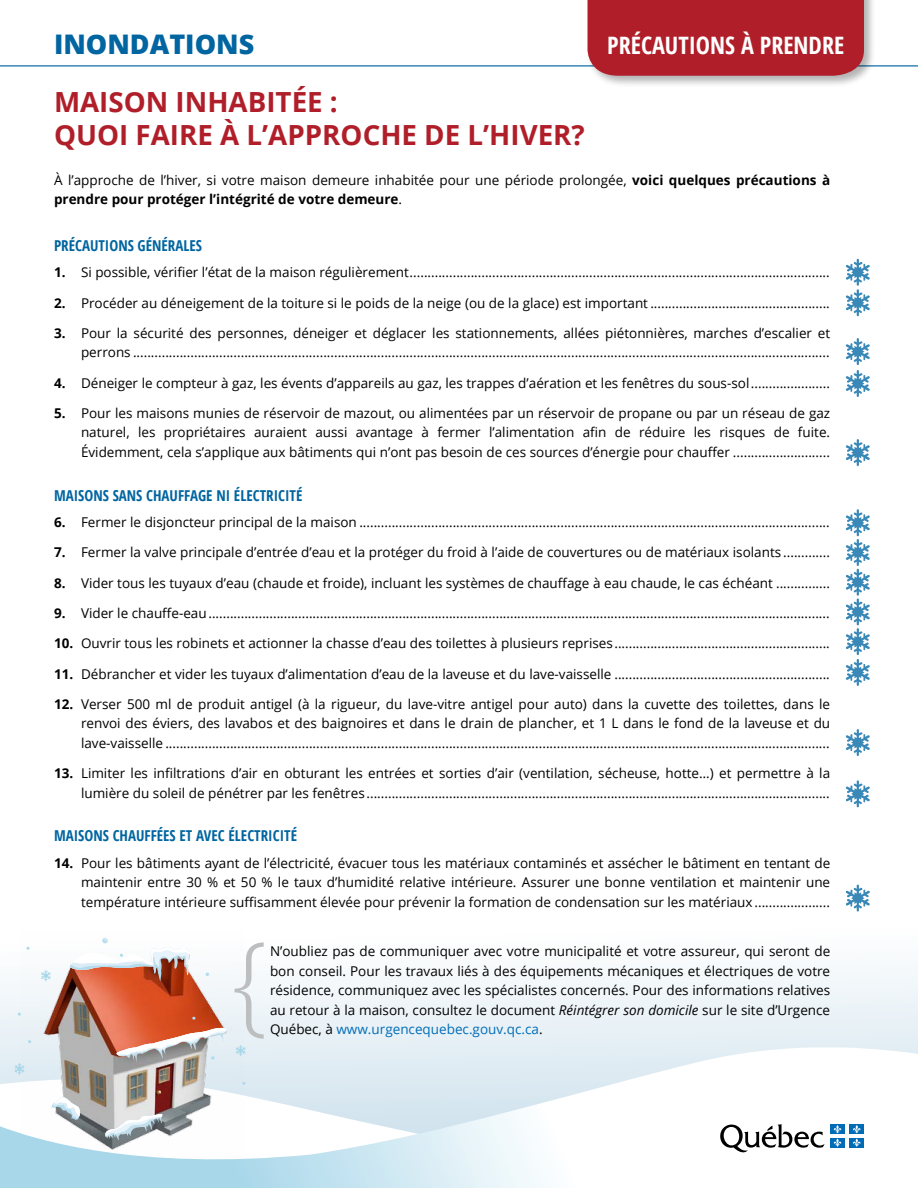
<style>
.page{position:relative;width:918px;height:1188px;background:#fff}
.page>*{position:absolute;margin:0;border:0;box-sizing:border-box;transform-origin:0 0}
.t1{font:700 27.75px/33.3px "Open Sans";color:#b01f29}
.t2{font:800 27px "Open Sans";color:#0065a0}
.t3{font:700 condensed 24px "Open Sans";color:#fff}
.t4{font:700 condensed 15px "Open Sans";color:#0065a0}
.t5{font:13.5px/19.5px "Open Sans";color:#000;text-align:justify}
.s1{font-weight:700}
.s2{font-style:italic}
.s3{color:#006db7}
</style>
<div class="page">
<svg style="left:0;top:969px;width:918px;height:78px;fill:#edf4f8"></svg>
<hr style="left:0;top:65px;width:918px;height:2px;background:#3a88b7">
<svg style="left:244px;top:942px;width:20px;height:97px"></svg>
<div style="left:585px;top:0;width:291px;height:88px;background:#000;opacity:.3"></div>
<div style="left:588px;top:0;width:276px;height:76px;background:#b01f29"></div>
<img style="left:22px;top:937px;width:222px;height:110px">
<svg style="left:26px;top:947px;width:4px;height:3px"></svg>
<svg style="left:192px;top:1017px;width:4px;height:3px"></svg>
<svg style="left:205px;top:973px;width:5px;height:3px"></svg>
<svg style="left:846px;top:259px;width:24px;height:57px"></svg>
<svg style="left:846px;top:338px;width:24px;height:59px"></svg>
<svg style="left:846px;top:439px;width:24px;height:27px"></svg>
<svg style="left:846px;top:509px;width:24px;height:177px"></svg>
<svg style="left:846px;top:729px;width:24px;height:27px"></svg>
<svg style="left:846px;top:780px;width:24px;height:27px"></svg>
<svg style="left:846px;top:885px;width:24px;height:27px"></svg>
<svg style="left:41px;top:970px;width:10px;height:12px"></svg>
<svg style="left:236px;top:1045px;width:10px;height:2px"></svg>
<svg style="left:116px;top:1027px;width:111px;height:20px"></svg>
<svg style="left:28px;top:1040px;width:4px;height:3px"></svg>
<svg style="left:70px;top:938px;width:119px;height:44px"></svg>
<svg style="left:0;top:1047px;width:918px;height:141px"></svg>
<svg style="left:720px;top:1124px;width:105px;height:29px"></svg>
<div style="left:830px;top:1125px;width:15px;height:9px;background:#006cb7"></div>
<svg style="left:834px;top:1125px;width:7px;height:8px"></svg>
<div style="left:849px;top:1125px;width:15px;height:9px;background:#006cb7"></div>
<svg style="left:853px;top:1125px;width:8px;height:8px"></svg>
<div style="left:830px;top:1138px;width:15px;height:9px;background:#006cb7"></div>
<svg style="left:834px;top:1139px;width:7px;height:8px"></svg>
<div style="left:849px;top:1138px;width:15px;height:9px;background:#006cb7"></div>
<svg style="left:853px;top:1139px;width:8px;height:8px"></svg>
<h2 class="t2" style="left:54px;top:24px;width:202px">INONDATIONS</h2>
<h3 class="t3" style="left:607px;top:29px;width:238px">PRÉCAUTIONS À PRENDRE</h3>
<h1 class="t1" style="left:54px;top:85px;width:532px">MAISON INHABITÉE :<br>QUOI FAIRE À L’APPROCHE DE L’HIVER?</h1>
<p class="t5" style="left:54px;top:170px;width:778px">À l’approche de l’hiver, si votre maison demeure inhabitée pour une période prolongée, <span class="s1">voici quelques précautions à prendre pour protéger l’intégrité de votre demeure</span>.</p>
<p class="t4" style="left:54px;top:235px;width:150px">PRÉCAUTIONS GÉNÉRALES</p>
<p class="t5" style="left:54px;top:262px;width:777px"><span class="s1">1.</span> Si possible, vérifier l’état de la maison régulièrement.....................................................................................................................</p>
<p class="t5" style="left:54px;top:293px;width:777px"><span class="s1">2.</span> Procéder au déneigement de la toiture si le poids de la neige (ou de la glace) est important ..................................................</p>
<p class="t5" style="left:54px;top:323px;width:778px;text-align:right"><span class="s1">3.</span> Pour la sécurité des personnes, déneiger et déglacer les stationnements, allées piétonnières, marches d’escalier et perrons ..................................................................................................................................................................................................</p>
<p class="t5" style="left:54px;top:373px;width:777px"><span class="s1">4.</span> Déneiger le compteur à gaz, les évents d’appareils au gaz, les trappes d’aération et les fenêtres du sous-sol......................</p>
<p class="t5" style="left:81px;top:403px;width:751px;text-indent:-27px"><span class="s1">5.</span> Pour les maisons munies de réservoir de mazout, ou alimentées par un réservoir de propane ou par un réseau de gaz naturel, les propriétaires auraient aussi avantage à fermer l’alimentation afin de réduire les risques de fuite.<br>Évidemment, cela s’applique aux bâtiments qui n’ont pas besoin de ces sources d’énergie pour chauffer ...........................</p>
<p class="t4" style="left:54px;top:485px;width:250px">MAISONS SANS CHAUFFAGE NI ÉLECTRICITÉ</p>
<p class="t5" style="left:54px;top:512px;width:777px"><span class="s1">6.</span> Fermer le disjoncteur principal de la maison ...................................................................................................................................</p>
<p class="t5" style="left:54px;top:542px;width:777px"><span class="s1">7.</span> Fermer la valve principale d’entrée d’eau et la protéger du froid à l’aide de couvertures ou de matériaux isolants .............</p>
<p class="t5" style="left:54px;top:573px;width:777px"><span class="s1">8.</span> Vider tous les tuyaux d’eau (chaude et froide), incluant les systèmes de chauffage à eau chaude, le cas échéant ...............</p>
<p class="t5" style="left:54px;top:603px;width:777px"><span class="s1">9.</span> Vider le chauffe-eau.............................................................................................................................................................................</p>
<p class="t5" style="left:54px;top:633px;width:777px"><span class="s1">10.</span> Ouvrir tous les robinets et actionner la chasse d’eau des toilettes à plusieurs reprises............................................................</p>
<p class="t5" style="left:54px;top:664px;width:777px"><span class="s1">11.</span> Débrancher et vider les tuyaux d’alimentation d’eau de la laveuse et du lave-vaisselle ............................................................</p>
<p class="t5" style="left:81px;top:694px;width:751px;text-indent:-27px"><span class="s1">12.</span> Verser 500 ml de produit antigel (à la rigueur, du lave-vitre antigel pour auto) dans la cuvette des toilettes, dans le renvoi des éviers, des lavabos et des baignoires et dans le drain de plancher, et 1 L dans le fond de la laveuse et du lave-vaisselle .........................................................................................................................................................................................</p>
<p class="t5" style="left:54px;top:763px;width:778px;text-align:right"><span class="s1">13.</span> Limiter les infiltrations d’air en obturant les entrées et sorties d’air (ventilation, sécheuse, hotte…) et permettre à la lumière du soleil de pénétrer par les fenêtres .................................................................................................................................</p>
<p class="t4" style="left:54px;top:825px;width:245px">MAISONS CHAUFFÉES ET AVEC ÉLECTRICITÉ</p>
<p class="t5" style="left:81px;top:853px;width:751px;text-indent:-27px"><span class="s1">14.</span> Pour les bâtiments ayant de l’électricité, évacuer tous les matériaux contaminés et assécher le bâtiment en tentant de maintenir entre 30 % et 50 % le taux d’humidité relative intérieure. Assurer une bonne ventilation et maintenir une température intérieure suffisamment élevée pour prévenir la formation de condensation sur les matériaux .....................</p>
<p class="t5" style="left:270px;top:941px;width:562px">N’oubliez pas de communiquer avec votre municipalité et votre assureur, qui seront de bon conseil. Pour les travaux liés à des équipements mécaniques et électriques de votre résidence, communiquez avec les spécialistes concernés. Pour des informations relatives au retour à la maison, consultez le document <span class="s2">Réintégrer son domicile</span> sur le site d’Urgence Québec, à <span class="s3">www.urgencequebec.gouv.qc.ca</span>.</p>
</div>
